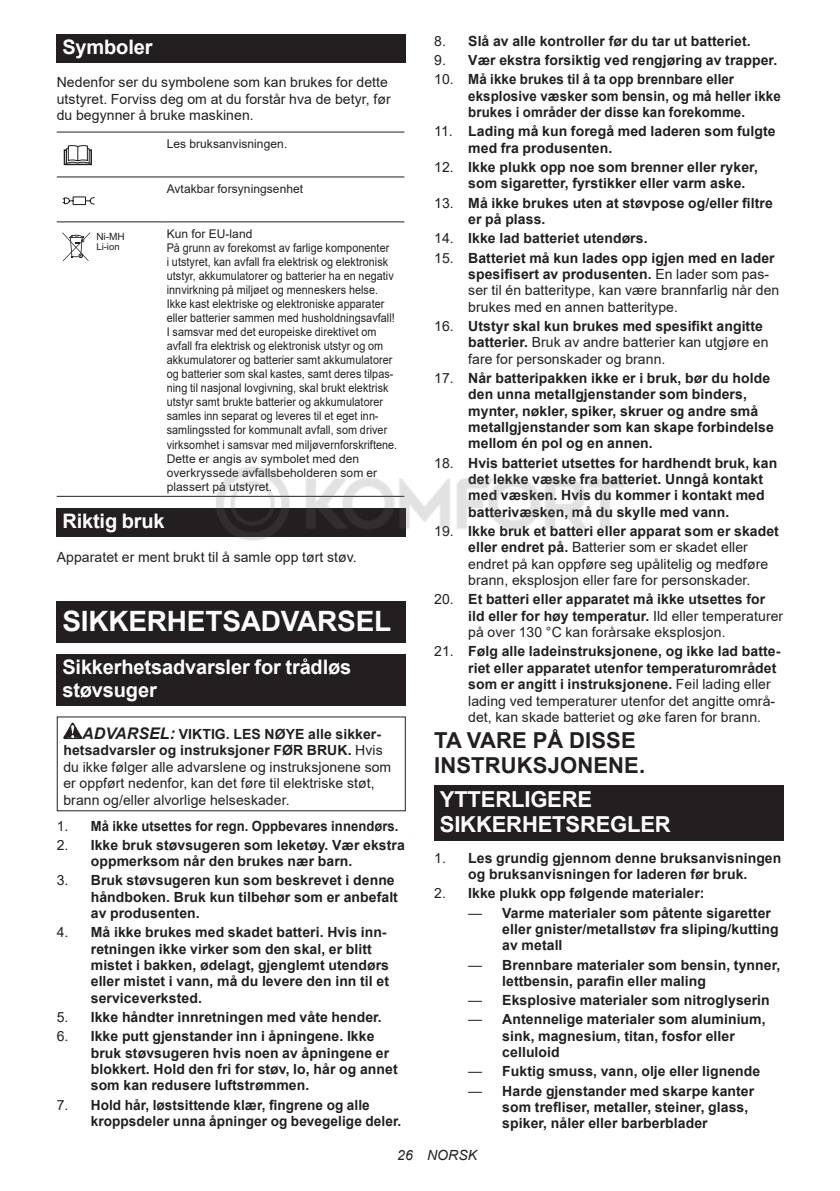
<style>
.page{position:relative;width:840px;height:1191px;background:#fff}
.page>*{position:absolute;margin:0;border:0;box-sizing:border-box;transform-origin:0 0}
.t1{font:700 28px "Arial";letter-spacing:-.01em;color:#fff}
.t2{font:700 22px/25.8px "Arial";letter-spacing:.005em;color:#231f20}
.t3{font:700 22px/25.8px "Arial";letter-spacing:-.01em;color:#fff}
.t4{font:700 20px/23.4px "Arial";letter-spacing:-.01em;color:#fff}
.t5{font:700 14px/16.4px "Arial";letter-spacing:.005em;color:#231f20}
.t6{font:14px/16.4px "Arial";letter-spacing:.005em;color:#231f20}
.t7{font:700 14px/16.4px "Arial";letter-spacing:.005em;color:#231f20;scale:.95 1}
.t8{font:700 14px "Arial";letter-spacing:.005em;color:#231f20;scale:.93 1}
.t9{font:italic 14px "Arial";letter-spacing:.005em;color:#231f20}
.t10{font:12px/14px "Arial";letter-spacing:.005em;color:#231f20}
.t11{font:10px "Arial";color:#231f20}
.t12{font:9.6px "Arial";color:#231f20}
.s1{font-weight:700;font-style:italic;font-size:16px}
.s2{font-weight:700}
.s3{font-weight:400}
</style>
<div class="page">
<div style="left:57px;top:34px;width:348px;height:29px;background:#231f20"></div>
<hr style="left:57px;top:131px;width:104px;height:1px;background:#231f20">
<hr style="left:161px;top:131px;width:243px;height:1px;background:#231f20">
<hr style="left:57px;top:176px;width:104px;height:1px;background:#231f20">
<hr style="left:161px;top:176px;width:243px;height:1px;background:#231f20">
<hr style="left:57px;top:221px;width:104px;height:1px;background:#231f20">
<hr style="left:161px;top:221px;width:243px;height:1px;background:#231f20">
<hr style="left:57px;top:496px;width:104px;height:1px;background:#231f20">
<hr style="left:161px;top:496px;width:243px;height:1px;background:#231f20">
<svg style="left:63px;top:145px;width:29px;height:21px"></svg>
<svg style="left:62px;top:196px;width:33px;height:10px"></svg>
<svg style="left:62px;top:232px;width:28px;height:29px"></svg>
<div style="left:57px;top:508px;width:348px;height:28px;background:#231f20"></div>
<div style="left:57px;top:601px;width:348px;height:41px;background:#231f20"></div>
<div style="left:57px;top:653px;width:348px;height:52px;background:#231f20"></div>
<svg style="left:63px;top:722px;width:19px;height:17px"></svg>
<div style="left:434px;top:785px;width:348px;height:55px;background:#231f20"></div>
<img style="left:210px;top:467px;width:415px;height:73px">
<h3 class="t4" style="left:62px;top:37px;width:91px">Symboler</h3>
<p class="t6" style="left:57px;top:75px;width:335px">Nedenfor ser du symbolene som kan brukes for dette utstyret. Forviss deg om at du forstår hva de betyr, før du begynner å bruke maskinen.</p>
<p class="t10" style="left:167px;top:138px;width:122px">Les bruksanvisningen.</p>
<p class="t10" style="left:167px;top:183px;width:138px">Avtakbar forsyningsenhet</p>
<p class="t11" style="left:96px;top:230px;width:30px">Ni-MH</p>
<p class="t12" style="left:96px;top:241px;width:25px">Li-ion</p>
<p class="t10" style="left:167px;top:228px;width:232px">Kun for EU-land<br>På grunn av forekomst av farlige komponenter<br>i utstyret, kan avfall fra elektrisk og elektronisk utstyr, akkumulatorer og batterier ha en negativ innvirkning på miljøet og menneskers helse.<br>Ikke kast elektriske og elektroniske apparater eller batterier sammen med husholdningsavfall!<br>I samsvar med det europeiske direktivet om avfall fra elektrisk og elektronisk utstyr og om akkumulatorer og batterier samt akkumulatorer og batterier som skal kastes, samt deres tilpas&shy;ning til nasjonal lovgivning, skal brukt elektrisk utstyr samt brukte batterier og akkumulatorer samles inn separat og leveres til et eget inn&shy;samlingssted for kommunalt avfall, som driver virksomhet i samsvar med miljøvernforskriftene.<br>Dette er angis av symbolet med den overkryssede avfallsbeholderen som er plassert på utstyret.</p>
<h3 class="t4" style="left:62px;top:511px;width:104px">Riktig bruk</h3>
<p class="t6" style="left:57px;top:549px;width:301px">Apparatet er ment brukt til å samle opp tørt støv.</p>
<h1 class="t1" style="left:62px;top:610px;width:330px">SIKKERHETSADVARSEL</h1>
<h3 class="t4" style="left:62px;top:656px;width:290px">Sikkerhetsadvarsler for trådløs støvsuger</h3>
<p class="t6" style="left:63px;top:727px;width:329px;text-indent:19px"><span class="s1">ADVARSEL:</span> <span class="s2">VIKTIG. LES NØYE alle sikker&shy;hetsadvarsler og instruksjoner FØR BRUK.</span> Hvis du ikke følger alle advarslene og instruksjonene som er oppført nedenfor, kan det føre til elektriske støt, brann og/eller alvorlige helseskader.</p>
<p class="t8" style="left:57px;top:820px;width:369px"><span class="s3">1.</span> Må ikke utsettes for regn. Oppbevares innendørs.</p>
<p class="t5" style="left:91px;top:837px;width:315px;text-indent:-34px"><span class="s3">2.</span> Ikke bruk støvsugeren som leketøy. Vær ekstra oppmerksom når den brukes nær barn.</p>
<p class="t5" style="left:91px;top:873px;width:308px;text-indent:-34px"><span class="s3">3.</span> Bruk støvsugeren kun som beskrevet i denne håndboken. Bruk kun tilbehør som er anbefalt av produsenten.</p>
<p class="t5" style="left:91px;top:925px;width:299px;text-indent:-34px"><span class="s3">4.</span> Må ikke brukes med skadet batteri. Hvis inn&shy;retningen ikke virker som den skal, er blitt mistet i bakken, ødelagt, gjenglemt utendørs eller mistet i vann, må du levere den inn til et serviceverksted.</p>
<p class="t5" style="left:57px;top:1010px;width:326px"><span class="s3">5.</span> Ikke håndter innretningen med våte hender.</p>
<p class="t5" style="left:91px;top:1028px;width:308px;text-indent:-34px"><span class="s3">6.</span> Ikke putt gjenstander inn i åpningene. Ikke bruk støvsugeren hvis noen av åpningene er blokkert. Hold den fri for støv, lo, hår og annet som kan redusere luftstrømmen.</p>
<p class="t5" style="left:91px;top:1096px;width:312px;text-indent:-34px"><span class="s3">7.</span> Hold hår, løstsittende klær, fingrene og alle kroppsdeler unna åpninger og bevegelige deler.</p>
<p class="t5" style="left:434px;top:34px;width:318px"><span class="s3">8.</span> Slå av alle kontroller før du tar ut batteriet.</p>
<p class="t5" style="left:434px;top:52px;width:344px"><span class="s3">9.</span> Vær ekstra forsiktig ved rengjøring av trapper.</p>
<p class="t7" style="left:468px;top:72px;width:330px;text-indent:-34px"><span class="s3">10.</span> Må ikke brukes til å ta opp brennbare eller eksplosive væsker som bensin, og må heller ikke brukes i områder der disse kan forekomme.</p>
<p class="t5" style="left:468px;top:124px;width:309px;text-indent:-34px"><span class="s3">11.</span> Lading må kun foregå med laderen som fulgte med fra produsenten.</p>
<p class="t5" style="left:468px;top:160px;width:291px;text-indent:-34px"><span class="s3">12.</span> Ikke plukk opp noe som brenner eller ryker, som sigaretter, fyrstikker eller varm aske.</p>
<p class="t5" style="left:468px;top:195px;width:306px;text-indent:-34px"><span class="s3">13.</span> Må ikke brukes uten at støvpose og/eller filtre er på plass.</p>
<p class="t5" style="left:434px;top:231px;width:215px"><span class="s3">14.</span> Ikke lad batteriet utendørs.</p>
<p class="t6" style="left:468px;top:250px;width:312px;text-indent:-34px">15. <span class="s2">Batteriet må kun lades opp igjen med en lader spesifisert av produsenten.</span> En lader som pas&shy;ser til én batteritype, kan være brannfarlig når den brukes med en annen batteritype.</p>
<p class="t6" style="left:468px;top:319px;width:301px;text-indent:-34px">16. <span class="s2">Utstyr skal kun brukes med spesifikt angitte batterier.</span> Bruk av andre batterier kan utgjøre en fare for personskader og brann.</p>
<p class="t5" style="left:468px;top:371px;width:307px;text-indent:-34px"><span class="s3">17.</span> Når batteripakken ikke er i bruk, bør du holde den unna metallgjenstander som binders, mynter, nøkler, spiker, skruer og andre små metallgjenstander som kan skape forbindelse mellom én pol og en annen.</p>
<p class="t5" style="left:468px;top:455px;width:310px;text-indent:-34px"><span class="s3">18.</span> Hvis batteriet utsettes for hardhendt bruk, kan det lekke væske fra batteriet. Unngå kontakt med væsken. Hvis du kommer i kontakt med batterivæsken, må du skylle med vann.</p>
<p class="t6" style="left:468px;top:524px;width:312px;text-indent:-34px">19. <span class="s2">Ikke bruk et batteri eller apparat som er skadet eller endret på.</span> Batterier som er skadet eller endret på kan oppføre seg upålitelig og medføre brann, eksplosjon eller fare for personskader.</p>
<p class="t5" style="left:468px;top:592px;width:316px;text-indent:-34px"><span class="s3">20.</span> Et batteri eller apparatet må ikke utsettes for ild eller for høy temperatur. <span class="s3">Ild eller temperaturer på over 130 °C kan forårsake eksplosjon.</span></p>
<p class="t5" style="left:468px;top:643px;width:313px;text-indent:-34px"><span class="s3">21.</span> Følg alle ladeinstruksjonene, og ikke lad batte&shy;riet eller apparatet utenfor temperaturområdet som er angitt i instruksjonene. <span class="s3">Feil lading eller lading ved temperaturer utenfor det angitte områ&shy;det, kan skade batteriet og øke faren for brann.</span></p>
<h2 class="t2" style="left:434px;top:729px;width:212px">TA VARE PÅ DISSE<br>INSTRUKSJONENE.</h2>
<h2 class="t3" style="left:439px;top:787px;width:232px">YTTERLIGERE<br>SIKKERHETSREGLER</h2>
<p class="t5" style="left:434px;top:850px;width:348px;text-align:center"><span class="s3">1.</span> Les grundig gjennom denne bruksanvisningen og bruksanvisningen for laderen før bruk.</p>
<p class="t5" style="left:434px;top:886px;width:272px"><span class="s3">2.</span> Ikke plukk opp følgende materialer:</p>
<p class="t5" style="left:502px;top:905px;width:278px;text-indent:-34px"><span class="s3">—</span> Varme materialer som påtente sigaretter eller gnister/metallstøv fra sliping/kutting av metall</p>
<p class="t5" style="left:502px;top:957px;width:279px;text-indent:-34px"><span class="s3">—</span> Brennbare materialer som bensin, tynner, lettbensin, parafin eller maling</p>
<p class="t5" style="left:468px;top:993px;width:303px"><span class="s3">—</span> Eksplosive materialer som nitroglyserin</p>
<p class="t5" style="left:502px;top:1012px;width:265px;text-indent:-34px"><span class="s3">—</span> Antennelige materialer som aluminium, sink, magnesium, titan, fosfor eller celluloid</p>
<p class="t5" style="left:468px;top:1063px;width:293px"><span class="s3">—</span> Fuktig smuss, vann, olje eller lignende</p>
<p class="t5" style="left:502px;top:1082px;width:253px;text-indent:-34px"><span class="s3">—</span> Harde gjenstander med skarpe kanter som trefliser, metaller, steiner, glass, spiker, nåler eller barberblader</p>
<p class="t9" style="left:397px;top:1147px;width:81px">26 NORSK</p>
</div>
